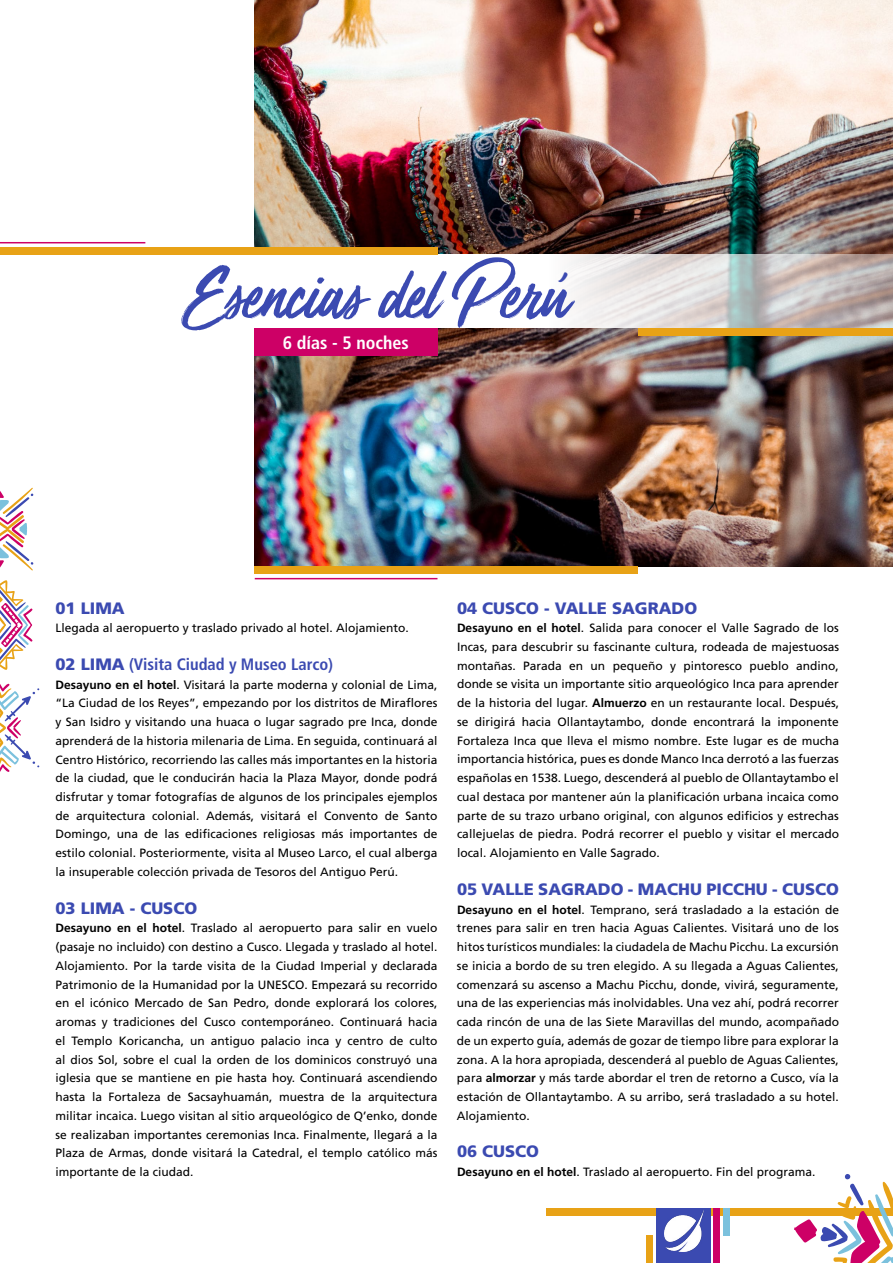
<style>
.page{position:relative;width:893px;height:1263px;background:#fff}
.page>*{position:absolute;margin:0;border:0;box-sizing:border-box;transform-origin:0 0}
.t1{font:75px "Mega Fresh";letter-spacing:-.02em;color:#3b4ab1}
.t2{font:33px "Amarillo";color:#3b4ab1}
.t3{font:700 condensed 18px "Frutiger";color:#fff}
.t4{font:900 16.5px "Frutiger";color:#3b4ab1}
.t5{font:700 condensed 16.5px "Frutiger";color:#3b4ab1}
.t6{font:12px/18.8px "Frutiger";color:#000;text-align:justify}
.s1{font-weight:900;font-stretch:normal}
.s2{font-weight:700}
</style>
<div class="page">
<div style="left:547px;top:1209px;width:346px;height:7px;background:#e8a216"></div>
<div style="left:656px;top:1209px;width:54px;height:54px;background:#3b4ab1"></div>
<img style="left:665px;top:1210px;width:39px;height:42px">
<svg style="left:0;top:683px;width:39px;height:89px"></svg>
<svg style="left:0;top:580px;width:33px;height:90px"></svg>
<svg style="left:0;top:487px;width:33px;height:84px"></svg>
<svg style="left:794px;top:1174px;width:99px;height:89px"></svg>
<div style="left:713px;top:1209px;width:7px;height:54px;background:#cd0066"></div>
<div style="left:723px;top:1209px;width:7px;height:27px;background:#7bc1dd"></div>
<div style="left:647px;top:1236px;width:6px;height:27px;background:#e8a216"></div>
<img style="left:254px;top:0;width:639px;height:567px">
<svg style="left:249px;top:254px;width:644px;height:74px"></svg>
<div style="left:0;top:247px;width:438px;height:7px;background:#e8a216"></div>
<div style="left:254px;top:567px;width:384px;height:7px;background:#e8a216"></div>
<div style="left:254px;top:328px;width:184px;height:28px;background:#cd0066"></div>
<hr style="left:0;top:242px;width:145px;height:1px;background:#cd0066">
<hr style="left:255px;top:578px;width:182px;height:1px;background:#cd0066">
<div style="left:638px;top:328px;width:255px;height:7px;background:#e8a216"></div>
<h1 class="t1" style="left:187px;top:256px;width:384px">Esencias del Peru</h1>
<h3 class="t3" style="left:283px;top:332px;width:128px">6 días - 5 noches</h3>
<h2 class="t2" style="left:558px;top:278px;width:11px">´</h2>
<h3 class="t4" style="left:56px;top:598px;width:71px">01 LIMA</h3>
<p class="t6" style="left:56px;top:619px;width:355px">Llegada al aeropuerto y traslado privado al hotel. Alojamiento.</p>
<h3 class="t5" style="left:56px;top:654px;width:279px"><span class="s1">02 LIMA</span> (Visita Ciudad y Museo Larco)</h3>
<p class="t6" style="left:56px;top:675px;width:383px"><span class="s2">Desayuno en el hotel</span>. Visitará la parte moderna y colonial de Lima, “La Ciudad de los Reyes”, empezando por los distritos de Miraflores y San Isidro y visitando una huaca o lugar sagrado pre Inca, donde aprenderá de la historia milenaria de Lima. En seguida, continuará al Centro Histórico, recorriendo las calles más importantes en la historia de la ciudad, que le conducirán hacia la Plaza Mayor, donde podrá disfrutar y tomar fotografías de algunos de los principales ejemplos de arquitectura colonial. Además, visitará el Convento de Santo Domingo, una de las edificaciones religiosas más importantes de estilo colonial. Posteriormente, visita al Museo Larco, el cual alberga la insuperable colección privada de Tesoros del Antiguo Perú.</p>
<h3 class="t4" style="left:56px;top:898px;width:143px">03 LIMA - CUSCO</h3>
<p class="t6" style="left:56px;top:919px;width:383px"><span class="s2">Desayuno en el hotel</span>. Traslado al aeropuerto para salir en vuelo (pasaje no incluido) con destino a Cusco. Llegada y traslado al hotel.<br>Alojamiento. Por la tarde visita de la Ciudad Imperial y declarada Patrimonio de la Humanidad por la UNESCO. Empezará su recorrido en el icónico Mercado de San Pedro, donde explorará los colores, aromas y tradiciones del Cusco contemporáneo. Continuará hacia el Templo Koricancha, un antiguo palacio inca y centro de culto al dios Sol, sobre el cual la orden de los dominicos construyó una iglesia que se mantiene en pie hasta hoy. Continuará ascendiendo hasta la Fortaleza de Sacsayhuamán, muestra de la arquitectura militar incaica. Luego visitan al sitio arqueológico de Q’enko, donde se realizaban importantes ceremonias Inca. Finalmente, llegará a la Plaza de Armas, donde visitará la Catedral, el templo católico más importante de la ciudad.</p>
<h3 class="t4" style="left:457px;top:598px;width:242px">04 CUSCO - VALLE SAGRADO</h3>
<p class="t6" style="left:457px;top:619px;width:383px"><span class="s2">Desayuno en el hotel</span>. Salida para conocer el Valle Sagrado de los Incas, para descubrir su fascinante cultura, rodeada de majestuosas montañas. Parada en un pequeño y pintoresco pueblo andino, donde se visita un importante sitio arqueológico Inca para aprender de la historia del lugar. <span class="s2">Almuerzo</span> en un restaurante local. Después, se dirigirá hacia Ollantaytambo, donde encontrará la imponente Fortaleza Inca que lleva el mismo nombre. Este lugar es de mucha importancia histórica, pues es donde Manco Inca derrotó a las fuerzas españolas en 1538. Luego, descenderá al pueblo de Ollantaytambo el cual destaca por mantener aún la planificación urbana incaica como parte de su trazo urbano original, con algunos edificios y estrechas callejuelas de piedra. Podrá recorrer el pueblo y visitar el mercado local. Alojamiento en Valle Sagrado.</p>
<h3 class="t4" style="left:457px;top:879px;width:383px">05 VALLE SAGRADO - MACHU PICCHU - CUSCO</h3>
<p class="t6" style="left:457px;top:900px;width:383px"><span class="s2">Desayuno en el hotel</span>. Temprano, será trasladado a la estación de trenes para salir en tren hacia Aguas Calientes. Visitará uno de los hitos turísticos mundiales: la ciudadela de Machu Picchu. La excursión se inicia a bordo de su tren elegido. A su llegada a Aguas Calientes, comenzará su ascenso a Machu Picchu, donde, vivirá, seguramente, una de las experiencias más inolvidables. Una vez ahí, podrá recorrer cada rincón de una de las Siete Maravillas del mundo, acompañado de un experto guía, además de gozar de tiempo libre para explorar la zona. A la hora apropiada, descenderá al pueblo de Aguas Calientes, para <span class="s2">almorzar</span> y más tarde abordar el tren de retorno a Cusco, vía la estación de Ollantaytambo. A su arribo, será trasladado a su hotel.<br>Alojamiento.</p>
<h3 class="t4" style="left:457px;top:1141px;width:84px">06 CUSCO</h3>
<p class="t6" style="left:457px;top:1162px;width:360px"><span class="s2">Desayuno en el hotel</span>. Traslado al aeropuerto. Fin del programa.</p>
</div>
